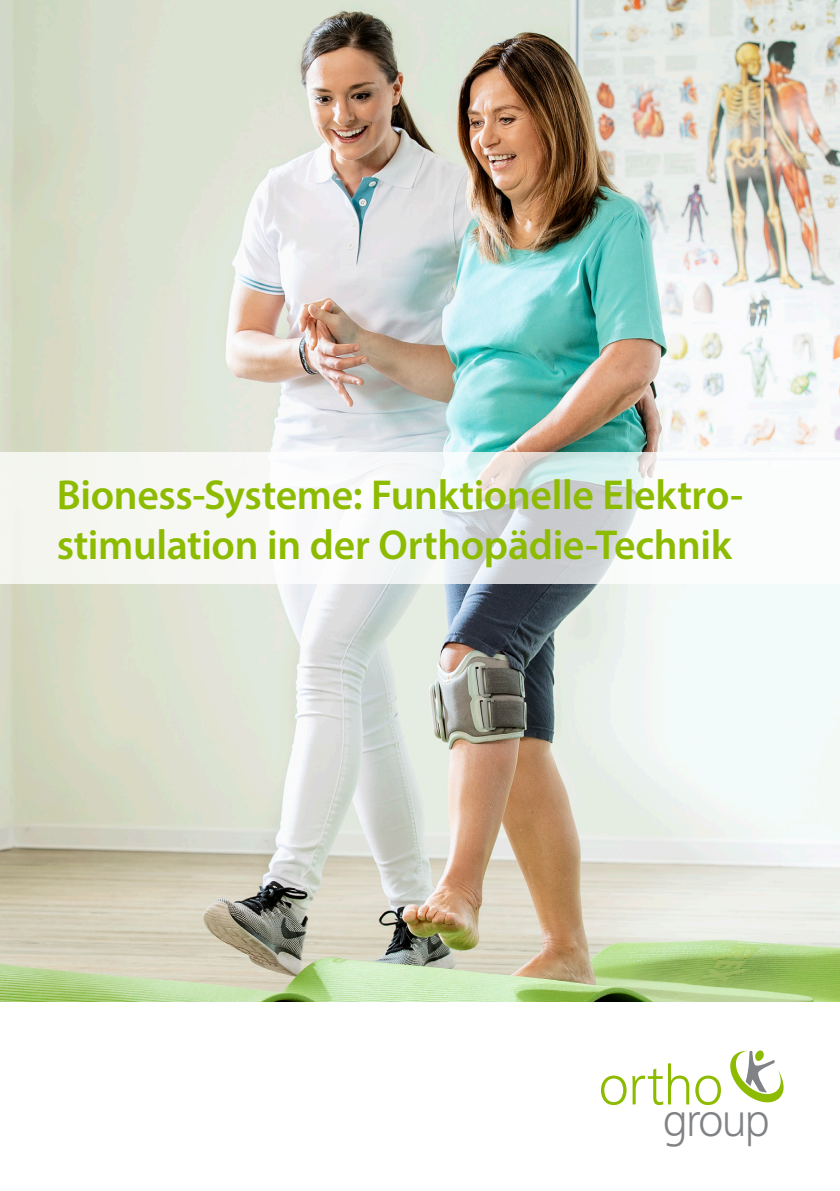
<style>
.page{position:relative;width:840px;height:1191px;background:#fff}
.page>*{position:absolute;margin:0;border:0;box-sizing:border-box;transform-origin:0 0}
.t1{font:300 56.8px "Frutiger Next LTW1 G";letter-spacing:-.015em;color:#8dbb00}
.t2{font:300 47.4px "Frutiger Next LTW1 G";letter-spacing:-.04em;color:#808285}
.t3{font:600 42px "Myriad Pro";letter-spacing:-.01em;color:#8dbb00}
</style>
<div class="page">
<img style="left:0;top:0;width:839px;height:1002px">
<svg style="left:0;top:452px;width:839px;height:132px;fill:#f7f7f6"></svg>
<svg style="left:730px;top:1050px;width:53px;height:52px"></svg>
<p class="t3" style="left:57px;top:468px;width:687px">Bioness-Systeme: Funktionelle Elektro-</p>
<p class="t3" style="left:57px;top:518px;width:676px">stimulation in der Orthopädie-Technik</p>
<p class="t1" style="left:598px;top:1053px;width:126px">ortho</p>
<p class="t2" style="left:662px;top:1093px;width:108px">group</p>
</div>
